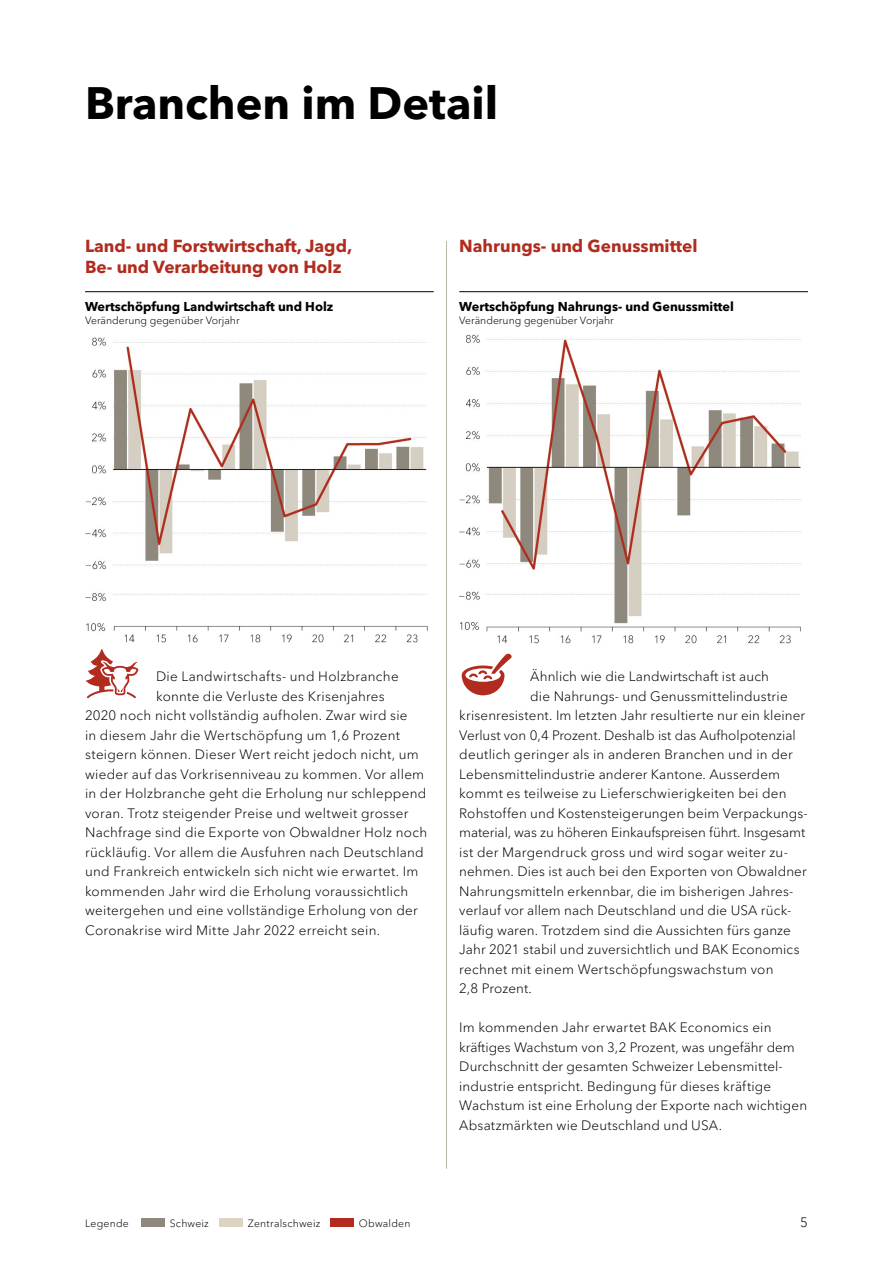
<style>
.page{position:relative;width:893px;height:1263px;background:#fff}
.page>*{position:absolute;margin:0;border:0;box-sizing:border-box;transform-origin:0 0}
.t1{font:700 45px "Avenir Next LT Pro";color:#000}
.t2{font:700 17.25px/21px "Avenir Next LT Pro";color:#b12c1e}
.t3{font:300 13.5px/19.5px "Avenir Next LT Pro";letter-spacing:.015em;color:#000}
.t4{font:300 13.5px "Avenir Next LT Pro";letter-spacing:-.005em;color:#000}
.t5{font:700 12.75px "Avenir Next LT Pro";color:#000}
.t6{font:300 10.5px "Avenir Next LT Pro";color:#000}
.t7{font:300 10.5px "Avenir Next LT Pro";letter-spacing:.02em;color:#000}
</style>
<div class="page">
<div style="left:141px;top:1218px;width:24px;height:9px;background:#8f897d"></div>
<div style="left:219px;top:1218px;width:24px;height:9px;background:#dcd4c1"></div>
<div style="left:330px;top:1218px;width:24px;height:9px;background:#b12c1e"></div>
<hr style="left:85px;top:291px;width:349px;height:1px;background:#000">
<hr style="left:459px;top:291px;width:349px;height:1px;background:#000">
<svg style="left:86px;top:649px;width:52px;height:49px"></svg>
<svg style="left:462px;top:653px;width:50px;height:42px"></svg>
<img style="left:85px;top:337px;width:343px;height:306px">
<img style="left:459px;top:334px;width:342px;height:310px">
<hr style="left:446px;top:241px;width:1px;height:928px;background:#bbb5a3">
<h1 class="t1" style="left:85px;top:76px;width:415px">Branchen im Detail</h1>
<p class="t2" style="left:85px;top:235px;width:269px">Land- und Forstwirtschaft, Jagd,<br>Be- und Verarbeitung von Holz</p>
<p class="t2" style="left:459px;top:235px;width:240px">Nahrungs- und Genussmittel</p>
<p class="t5" style="left:85px;top:298px;width:250px">Wertschöpfung Landwirtschaft und Holz</p>
<p class="t6" style="left:85px;top:314px;width:156px">Veränderung gegenüber Vorjahr</p>
<p class="t5" style="left:459px;top:298px;width:276px">Wertschöpfung Nahrungs- und Genussmittel</p>
<p class="t6" style="left:459px;top:314px;width:156px">Veränderung gegenüber Vorjahr</p>
<p class="t3" style="left:156px;top:667px;width:244px">Die Landwirtschafts- und Holzbranche</p>
<p class="t3" style="left:156px;top:686px;width:230px">konnte die Verluste des Krisenjahres</p>
<p class="t3" style="left:85px;top:706px;width:324px">2020 noch nicht vollständig aufholen. Zwar wird sie</p>
<p class="t3" style="left:85px;top:725px;width:317px">in diesem Jahr die Wertschöpfung um 1,6 Prozent</p>
<p class="t3" style="left:85px;top:745px;width:335px">steigern können. Dieser Wert reicht jedoch nicht, um</p>
<p class="t3" style="left:85px;top:764px;width:341px">wieder auf das Vorkrisenniveau zu kommen. Vor allem</p>
<p class="t3" style="left:85px;top:784px;width:343px">in der Holzbranche geht die Erholung nur schleppend</p>
<p class="t3" style="left:85px;top:803px;width:325px">voran. Trotz steigender Preise und weltweit grosser</p>
<p class="t3" style="left:85px;top:823px;width:344px">Nachfrage sind die Exporte von Obwaldner Holz noch</p>
<p class="t3" style="left:85px;top:842px;width:340px">rückläufig. Vor allem die Ausfuhren nach Deutschland</p>
<p class="t3" style="left:85px;top:862px;width:335px">und Frankreich entwickeln sich nicht wie erwartet. Im</p>
<p class="t3" style="left:85px;top:881px;width:325px">kommenden Jahr wird die Erholung voraussichtlich</p>
<p class="t3" style="left:85px;top:901px;width:334px">weitergehen und eine vollständige Erholung von der</p>
<p class="t3" style="left:85px;top:920px;width:297px">Coronakrise wird Mitte Jahr 2022 erreicht sein.</p>
<p class="t3" style="left:530px;top:667px;width:240px">Ähnlich wie die Landwirtschaft ist auch</p>
<p class="t3" style="left:530px;top:686px;width:259px">die Nahrungs- und Genussmittelindustrie</p>
<p class="t3" style="left:459px;top:706px;width:347px">krisenresistent. Im letzten Jahr resultierte nur ein kleiner</p>
<p class="t3" style="left:459px;top:725px;width:338px">Verlust von 0,4 Prozent. Deshalb ist das Aufholpotenzial</p>
<p class="t3" style="left:459px;top:745px;width:335px">deutlich geringer als in anderen Branchen und in der</p>
<p class="t3" style="left:459px;top:764px;width:322px">Lebensmittelindustrie anderer Kantone. Ausserdem</p>
<p class="t3" style="left:459px;top:784px;width:329px">kommt es teilweise zu Lieferschwierigkeiten bei den</p>
<p class="t3" style="left:459px;top:803px;width:349px">Rohstoffen und Kostensteigerungen beim Verpackungs-</p>
<p class="t4" style="left:459px;top:824px;width:347px">material, was zu höheren Einkaufspreisen führt. Insgesamt</p>
<p class="t3" style="left:459px;top:842px;width:330px">ist der Margendruck gross und wird sogar weiter zu-</p>
<p class="t3" style="left:459px;top:862px;width:349px">nehmen. Dies ist auch bei den Exporten von Obwaldner</p>
<p class="t3" style="left:459px;top:881px;width:336px">Nahrungsmitteln erkennbar, die im bisherigen Jahres-</p>
<p class="t3" style="left:459px;top:901px;width:334px">verlauf vor allem nach Deutschland und die USA rück-</p>
<p class="t3" style="left:459px;top:920px;width:333px">läufig waren. Trotzdem sind die Aussichten fürs ganze</p>
<p class="t3" style="left:459px;top:940px;width:342px">Jahr 2021 stabil und zuversichtlich und BAK Economics</p>
<p class="t3" style="left:459px;top:959px;width:316px">rechnet mit einem Wertschöpfungswachstum von</p>
<p class="t3" style="left:459px;top:979px;width:74px">2,8 Prozent.</p>
<p class="t3" style="left:459px;top:1018px;width:349px">Im kommenden Jahr erwartet BAK Economics ein kräftiges Wachstum von 3,2 Prozent, was ungefähr dem Durchschnitt der gesamten Schweizer Lebensmittel&shy;industrie entspricht. Bedingung für dieses kräftige Wachstum ist eine Erholung der Exporte nach wichtigen Absatzmärkten wie Deutschland und USA.</p>
<p class="t7" style="left:85px;top:1217px;width:45px">Legende</p>
<p class="t7" style="left:170px;top:1217px;width:41px">Schweiz</p>
<p class="t7" style="left:248px;top:1217px;width:74px">Zentralschweiz</p>
<p class="t7" style="left:359px;top:1217px;width:53px">Obwalden</p>
<p class="t3" style="left:800px;top:1213px;width:9px">5</p>
</div>
